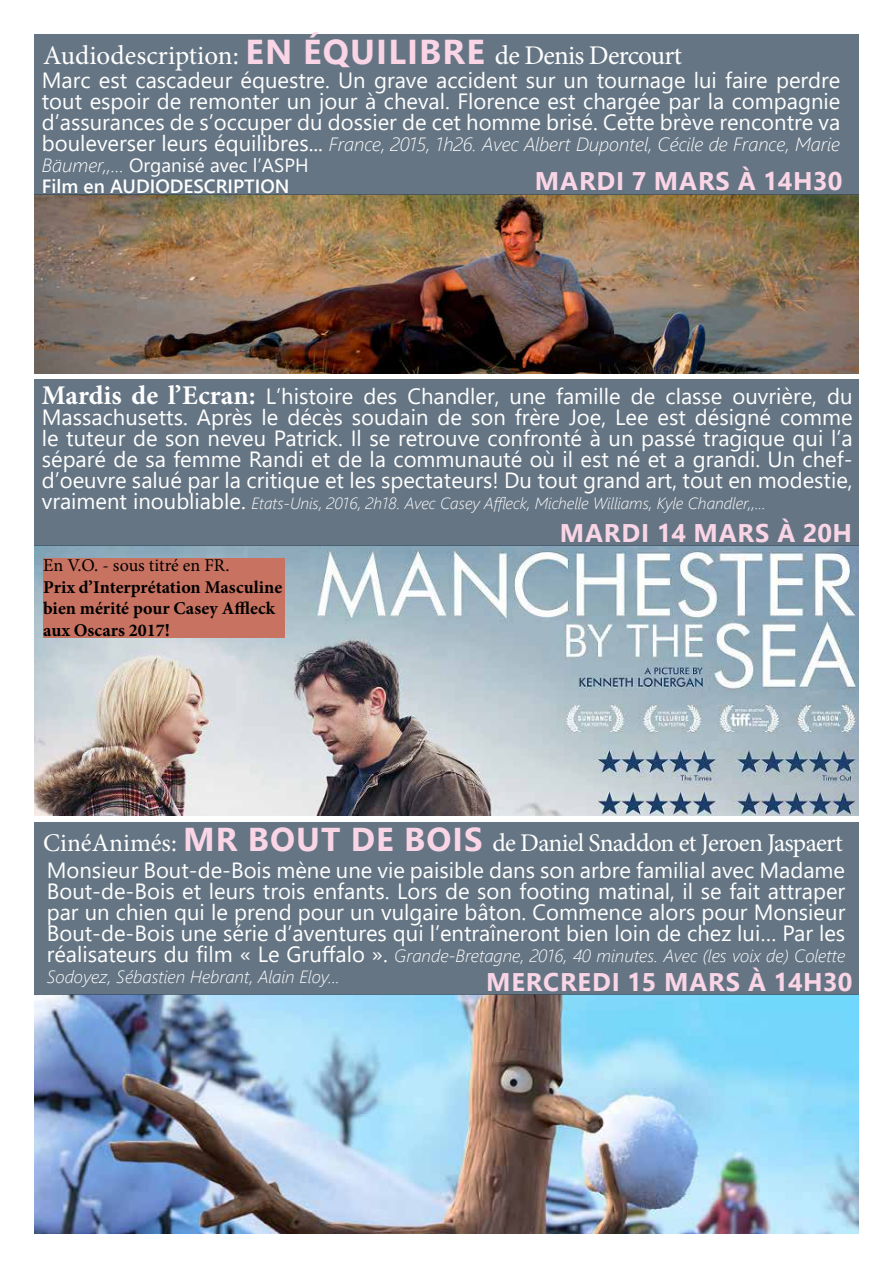
<style>
.page{position:relative;width:893px;height:1263px;background:#fff}
.page>*{position:absolute;margin:0;border:0;box-sizing:border-box;transform-origin:0 0}
.t1{font:27px "Minion Pro";letter-spacing:-.01em;color:#fff}
.t2{font:25.5px "Minion Pro";letter-spacing:-.03em;color:#fff}
.t3{font:700 25.5px "Segoe UI";letter-spacing:.035em;color:#fad5e6}
.t4{font:22.05px/21px "Segoe UI";color:#fff;text-align:justify}
.t5{font:italic 300 19.05px/21px "Segoe UI";color:#fff}
.t6{font:700 18px/21.6px "Minion Pro";color:#000}
.t7{font:18px "Minion Pro";color:#000}
.t8{font:italic 300 17.7px/21px "Segoe UI";color:#fff}
.t9{font:italic 300 16.2px "Segoe UI";color:#fff}
.s1{font-family:"Segoe UI";font-weight:700;font-size:34.5px;color:#fad5e6}
.s2{font-weight:400;font-style:normal;font-size:22.05px}
.s3{font-weight:400;font-style:normal}
.s4{font-weight:600;font-style:normal}
.s5{font-family:"Minion Pro";font-weight:700;font-size:27px}
.s6{font-family:"Segoe UI";font-weight:700;font-size:33px;color:#fad5e6}
</style>
<div class="page">
<img style="left:34px;top:545px;width:825px;height:271px">
<img style="left:34px;top:194px;width:825px;height:180px">
<img style="left:34px;top:995px;width:825px;height:239px">
<div style="left:34px;top:823px;width:825px;height:172px;background:#657584"></div>
<div style="left:43px;top:558px;width:242px;height:79px;background:#c87261"></div>
<div style="left:34px;top:379px;width:825px;height:166px;background:#657584"></div>
<div style="left:34px;top:34px;width:825px;height:160px;background:#657584"></div>
<p class="t1" style="left:43px;top:37px;width:640px">Audiodescription: <span class="s1">EN ÉQUILIBRE</span> de Denis Dercourt</p>
<p class="t4" style="left:42px;top:69px;width:800px">Marc est cascadeur équestre. Un grave accident sur un tournage lui faire perdre tout espoir de remonter un jour à cheval. Florence est chargée par la compagnie d’assurances de s’occuper du dossier de cet homme brisé. Cette brève rencontre va</p>
<p class="t5" style="left:42px;top:132px;width:800px"><span class="s2">bouleverser leurs équilibres...</span> France, 2015, 1h26. Avec Albert Dupontel, Cécile de France, Marie<br>Bäumer,,... <span class="s3">Organisé avec l’ASPH<br></span><span class="s4">Film en AUDIODESCRIPTION</span></p>
<p class="t3" style="left:535px;top:161px;width:309px">MARDI 7 MARS À 14H30</p>
<p class="t4" style="left:42px;top:385px;width:812px"><span class="s5">Mardis de l’Ecran:</span> L’histoire des Chandler, une famille de classe ouvrière, du Massachusetts. Après le décès soudain de son frère Joe, Lee est désigné comme le tuteur de son neveu Patrick. Il se retrouve confronté à un passé tragique qui l’a séparé de sa femme Randi et de la communauté où il est né et a grandi. Un chef&shy;d’oeuvre salué par la critique et les spectateurs! Du tout grand art, tout en modestie,</p>
<p class="t9" style="left:42px;top:490px;width:725px"><span class="s2">vraiment inoubliable.</span> Etats-Unis, 2016, 2h18. Avec Casey Affleck, Michelle Williams, Kyle Chandler,,...</p>
<p class="t7" style="left:43px;top:553px;width:188px">En V.O. - sous titré en FR.</p>
<p class="t6" style="left:43px;top:576px;width:241px">Prix d’Interprétation Masculine bien mérité pour Casey Affleck aux Oscars 2017!</p>
<p class="t3" style="left:560px;top:512px;width:294px">MARDI 14 MARS À 20H</p>
<p class="t2" style="left:43px;top:826px;width:801px">CinéAnimés: <span class="s6">M R BOUT DE BOIS</span> de Daniel Snaddon et Jeroen Jaspaert</p>
<p class="t4" style="left:47px;top:859px;width:800px">Monsieur Bout-de-Bois mène une vie paisible dans son arbre familial avec Madame Bout-de-Bois et leurs trois enfants. Lors de son footing matinal, il se fait attraper par un chien qui le prend pour un vulgaire bâton. Commence alors pour Monsieur Bout-de-Bois une série d’aventures qui l’entraîneront bien loin de chez lui… Par les</p>
<p class="t8" style="left:47px;top:944px;width:800px"><span class="s2">réalisateurs du film « Le Gruffalo ».</span> Grande-Bretagne, 2016, 40 minutes. Avec (les voix de) Colette<br>Sodoyez, Sébastien Hebrant, Alain Eloy...</p>
<p class="t3" style="left:486px;top:961px;width:368px">M ERCREDI 15 MARS À 14H30</p>
</div>
